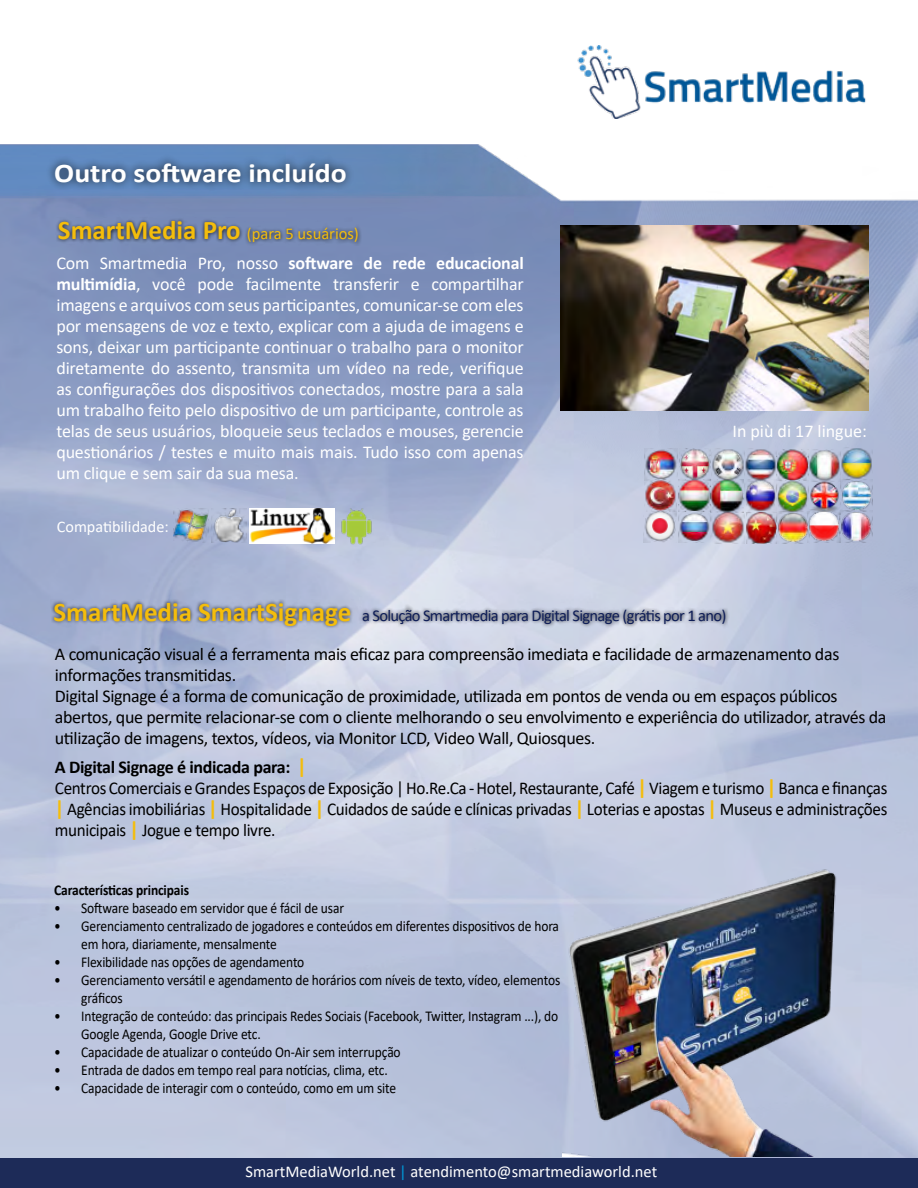
<style>
.page{position:relative;width:918px;height:1188px;background:#fff}
.page>*{position:absolute;margin:0;border:0;box-sizing:border-box;transform-origin:0 0}
.t1{font:700 27px "Calibri";color:#fff;scale:1.1 1}
.t2{font:18px/21px "Calibri";letter-spacing:-.01em;color:#fff;text-align:justify}
.t3{font:18px/21px "Calibri";letter-spacing:-.02em;color:#000}
.t4{font:18px/21px "Calibri";letter-spacing:-.02em;color:#000;scale:.95 1}
.t5{font:16.5px "Calibri";letter-spacing:-.04em;color:#0e1d57}
.t6{font:16.5px "Calibri";color:#fff}
.t7{font:16.5px "Calibri";color:#f4bd0c}
.t8{font:16.2px "Calibri";color:#fff}
.t9{font:15px/18px "Calibri";letter-spacing:-.01em;color:#000;scale:.9 1}
.t10{font:700 15px "Calibri";letter-spacing:-.01em;color:#000;scale:.9 1}
.s1{font-weight:700;font-size:27px}
.s2{font-weight:700}
.s3{font-weight:700;font-size:27px;color:#f4bd0c}
.s4{font-weight:700;font-size:21px;color:#f4bd0c}
.s5{color:#0098d8}
</style>
<div class="page">
<div style="left:0;top:1158px;width:918px;height:30px;background:#1d2b58"></div>
<img style="left:577px;top:45px;width:289px;height:73px">
<img style="left:0;top:145px;width:918px;height:1013px">
<img style="left:560px;top:225px;width:309px;height:185px">
<div style="left:55px;top:218px;width:307px;height:28px;background:#000;opacity:.75"></div>
<img style="left:174px;top:508px;width:34px;height:35px">
<img style="left:212px;top:508px;width:34px;height:35px">
<img style="left:250px;top:509px;width:79px;height:34px">
<img style="left:329px;top:506px;width:54px;height:41px">
<img style="left:840px;top:447px;width:32px;height:63px">
<img style="left:644px;top:448px;width:33px;height:95px">
<img style="left:680px;top:449px;width:30px;height:30px">
<img style="left:712px;top:449px;width:129px;height:32px">
<img style="left:777px;top:510px;width:95px;height:34px">
<img style="left:746px;top:513px;width:31px;height:31px">
<img style="left:678px;top:479px;width:99px;height:33px">
<img style="left:776px;top:481px;width:31px;height:32px">
<img style="left:807px;top:478px;width:36px;height:35px">
<img style="left:712px;top:511px;width:32px;height:33px">
<img style="left:678px;top:511px;width:32px;height:32px">
<div style="left:46px;top:154px;width:308px;height:38px;background:#000;opacity:.75"></div>
<div style="left:51px;top:600px;width:679px;height:29px;background:#000;opacity:.75"></div>
<img style="left:562px;top:865px;width:341px;height:292px">
<h1 class="t1" style="left:54px;top:154px;width:267px">Outro software incluído</h1>
<p class="t7" style="left:58px;top:222px;width:303px"><span class="s1">SmartMedia Pro</span> (para 5 usuários)</p>
<p class="t2" style="left:56px;top:252px;width:469px">Com Smartmedia Pro, nosso <span class="s2">software de rede educacional multimídia</span>, você pode facilmente transferir e compartilhar imagens e arquivos com seus participantes, comunicar-se com eles por mensagens de voz e texto, explicar com a ajuda de imagens e sons, deixar um participante continuar o trabalho para o monitor diretamente do assento, transmita um vídeo na rede, verifique as configurações dos dispositivos conectados, mostre para a sala um trabalho feito pelo dispositivo de um participante, controle as telas de seus usuários, bloqueie seus teclados e mouses, gerencie questionários / testes e muito mais mais. Tudo isso com apenas um clique e sem sair da sua mesa.</p>
<p class="t8" style="left:57px;top:516px;width:114px">Compatibilidade:</p>
<p class="t2" style="left:732px;top:420px;width:136px">In più di 17 lingue:</p>
<p class="t5" style="left:53px;top:604px;width:675px"><span class="s3">SmartMedia SmartSignage</span> a Solução Smartmedia para Digital Signage (grátis por 1 ano)</p>
<p class="t3" style="left:55px;top:643px;width:833px">A comunicação visual é a ferramenta mais eficaz para compreensão imediata e facilidade de armazenamento das informações transmitidas.<br>Digital Signage é a forma de comunicação de proximidade, utilizada em pontos de venda ou em espaços públicos abertos, que permite relacionar-se com o cliente melhorando o seu envolvimento e experiência do utilizador, através da utilização de imagens, textos, vídeos, via Monitor LCD, Video Wall, Quiosques.</p>
<p class="t4" style="left:55px;top:757px;width:878px"><span class="s2">A Digital Signage é indicada para:</span> <span class="s4">|<br></span>Centros Comerciais e Grandes Espaços de Exposição | Ho.Re.Ca - Hotel, Restaurante, Café <span class="s4">|</span>Viagem e turismo <span class="s4">|</span>Banca e finanças <span class="s4">|</span> Agências imobiliárias <span class="s4">|</span> Hospitalidade <span class="s4">|</span> Cuidados de saúde e clínicas privadas <span class="s4">|</span> Loterias e apostas <span class="s4">|</span> Museus e administrações municipais <span class="s4">|</span> Jogue e tempo livre.</p>
<p class="t10" style="left:54px;top:879px;width:151px">Características principais</p>
<p class="t9" style="left:54px;top:899px;width:324px">• Software baseado em servidor que é fácil de usar</p>
<p class="t9" style="left:81px;top:917px;width:532px;text-indent:-27px">• Gerenciamento centralizado de jogadores e conteúdos em diferentes dispositivos de hora em hora, diariamente, mensalmente</p>
<p class="t9" style="left:54px;top:953px;width:279px">• Flexibilidade nas opções de agendamento</p>
<p class="t9" style="left:81px;top:971px;width:534px;text-indent:-27px">• Gerenciamento versátil e agendamento de horários com níveis de texto, vídeo, elementos gráficos</p>
<p class="t9" style="left:81px;top:1007px;width:532px;text-indent:-27px">• Integração de conteúdo: das principais Redes Sociais (Facebook, Twitter, Instagram ...), do<br>Google Agenda, Google Drive etc.</p>
<p class="t9" style="left:54px;top:1043px;width:387px">• Capacidade de atualizar o conteúdo On-Air sem interrupção</p>
<p class="t9" style="left:54px;top:1061px;width:372px">• Entrada de dados em tempo real para notícias, clima, etc.</p>
<p class="t9" style="left:54px;top:1079px;width:381px">• Capacidade de interagir com o conteúdo, como em um site</p>
<p class="t6" style="left:246px;top:1161px;width:413px">SmartMediaWorld.net <span class="s5">|</span> atendimento@smartmediaworld.net</p>
</div>
